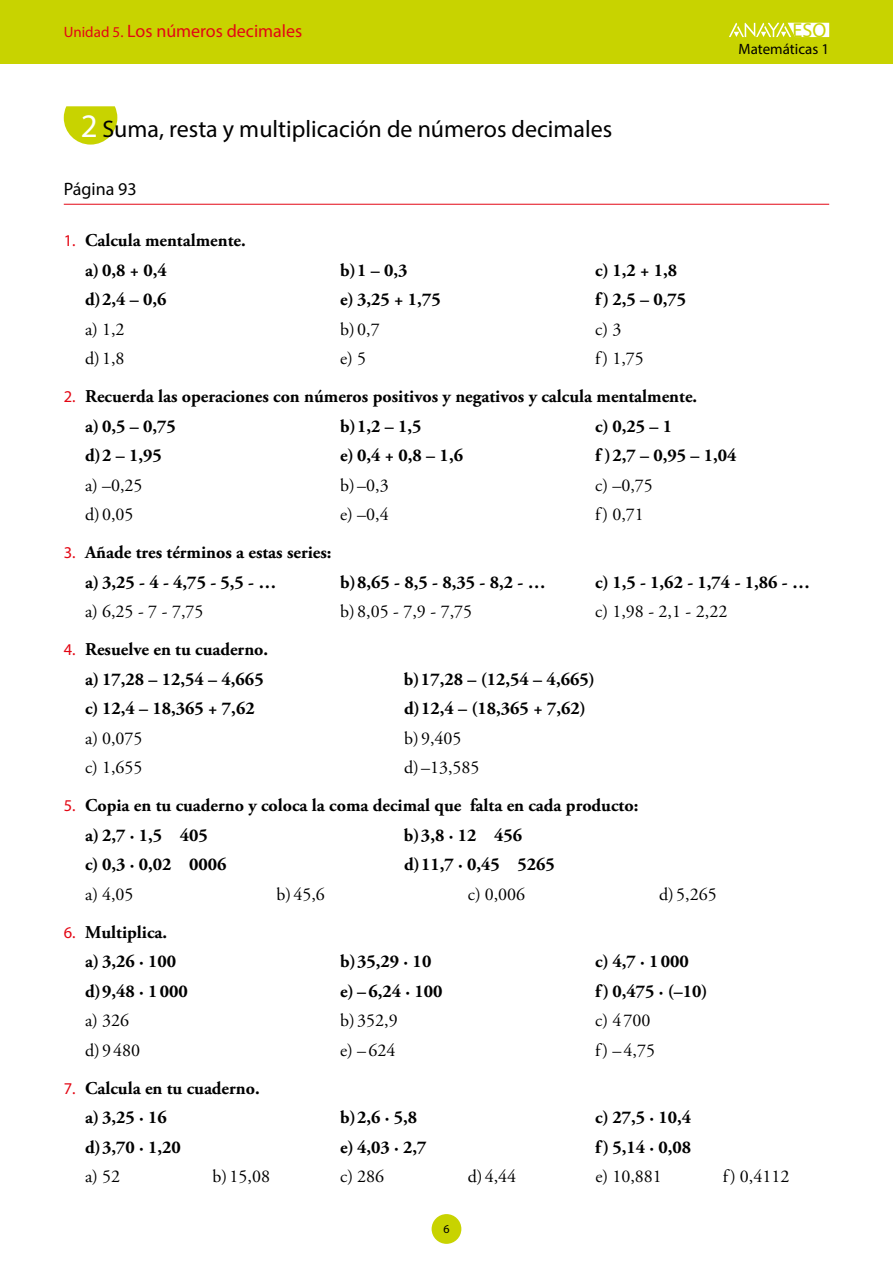
<style>
.page{position:relative;width:893px;height:1263px;background:#fff}
.page>*{position:absolute;margin:0;border:0;box-sizing:border-box;transform-origin:0 0}
.t1{font:24px "Myriad Pro";color:#000}
.t2{font:20.25px "Myriad Pro";color:#c8d300}
.t3{font:700 18px/29.5px "Adobe Garamond Pro";color:#000}
.t4{font:18px "Adobe Garamond Pro";color:#000}
.t5{font:18px "Myriad Pro";color:#e30613}
.t6{font:18px "Myriad Pro";color:#000}
.t7{font:15px "Myriad Pro";color:#000}
.t8{font:12px "Myriad Pro";color:#000}
.s1{font-size:15px}
.s2{font-size:33px;color:#fff}
.s3{font-family:"Myriad Pro";font-weight:400;font-size:16.5px;color:#e30613}
</style>
<div class="page">
<div style="left:0;top:0;width:893px;height:64px;background:#c8d300"></div>
<svg style="left:729px;top:22px;width:100px;height:15px"></svg>
<div style="left:432px;top:1214px;width:29px;height:30px;background:#c8d300;border-radius:50%"></div>
<hr style="left:64px;top:204px;width:765px;height:1px;background:#e30613">
<svg style="left:64px;top:106px;width:53px;height:39px;background:#d1da2b"></svg>
<p class="t5" style="left:64px;top:20px;width:240px"><span class="s1">Unidad 5.</span> Los números decimales</p>
<p class="t2" style="left:792px;top:18px;width:35px">ESO</p>
<p class="t7" style="left:739px;top:40px;width:92px">Matemáticas 1</p>
<h1 class="t1" style="left:81px;top:114px;width:533px"><span class="s2">2</span> Suma, resta y multiplicación de números decimales</h1>
<p class="t6" style="left:64px;top:178px;width:74px">Página 93</p>
<p class="t3" style="left:85px;top:226px;width:162px;text-indent:-21px"><span class="s3">1.</span> Calcula mentalmente. a) 0,8 + 0,4</p>
<p class="t3" style="left:340px;top:255px;width:69px">b)1 – 0,3</p>
<p class="t3" style="left:595px;top:255px;width:83px">c) 1,2 + 1,8</p>
<p class="t3" style="left:85px;top:285px;width:83px">d)2,4 – 0,6</p>
<p class="t3" style="left:340px;top:285px;width:102px">e) 3,25 + 1,75</p>
<p class="t3" style="left:595px;top:285px;width:92px">f) 2,5 – 0,75</p>
<p class="t4" style="left:85px;top:318px;width:41px">a) 1,2</p>
<p class="t4" style="left:340px;top:318px;width:41px">b)0,7</p>
<p class="t4" style="left:595px;top:318px;width:28px">c) 3</p>
<p class="t4" style="left:85px;top:348px;width:41px">d)1,8</p>
<p class="t4" style="left:340px;top:348px;width:28px">e) 5</p>
<p class="t4" style="left:595px;top:348px;width:50px">f) 1,75</p>
<p class="t3" style="left:85px;top:382px;width:614px;text-indent:-21px"><span class="s3">2.</span> Recuerda las operaciones con números positivos y negativos y calcula mentalmente. a) 0,5 – 0,75</p>
<p class="t3" style="left:340px;top:411px;width:83px">b)1,2 – 1,5</p>
<p class="t3" style="left:595px;top:411px;width:78px">c) 0,25 – 1</p>
<p class="t3" style="left:85px;top:441px;width:78px">d)2 – 1,95</p>
<p class="t3" style="left:340px;top:441px;width:124px">e) 0,4 + 0,8 – 1,6</p>
<p class="t3" style="left:595px;top:441px;width:143px">f )2,7 – 0,95 – 1,04</p>
<p class="t4" style="left:85px;top:474px;width:59px">a) –0,25</p>
<p class="t4" style="left:340px;top:474px;width:50px">b)–0,3</p>
<p class="t4" style="left:595px;top:474px;width:59px">c) –0,75</p>
<p class="t4" style="left:85px;top:504px;width:50px">d)0,05</p>
<p class="t4" style="left:340px;top:504px;width:50px">e) –0,4</p>
<p class="t4" style="left:595px;top:504px;width:50px">f) 0,71</p>
<p class="t3" style="left:85px;top:538px;width:248px;text-indent:-21px"><span class="s3">3.</span> Añade tres términos a estas series: a) 3,25 - 4 - 4,75 - 5,5 - …</p>
<p class="t3" style="left:340px;top:567px;width:207px">b)8,65 - 8,5 - 8,35 - 8,2 - …</p>
<p class="t3" style="left:595px;top:567px;width:216px">c) 1,5 - 1,62 - 1,74 - 1,86 - …</p>
<p class="t4" style="left:85px;top:601px;width:120px">a) 6,25 - 7 - 7,75</p>
<p class="t4" style="left:340px;top:601px;width:134px">b)8,05 - 7,9 - 7,75</p>
<p class="t4" style="left:595px;top:601px;width:134px">c) 1,98 - 2,1 - 2,22</p>
<p class="t3" style="left:64px;top:635px;width:206px;text-align:right"><span class="s3">4.</span> Resuelve en tu cuaderno. a) 17,28 – 12,54 – 4,665</p>
<p class="t3" style="left:404px;top:665px;width:192px">b)17,28 – (12,54 – 4,665)</p>
<p class="t3" style="left:85px;top:694px;width:171px">c) 12,4 – 18,365 + 7,62</p>
<p class="t3" style="left:404px;top:694px;width:183px">d)12,4 – (18,365 + 7,62)</p>
<p class="t4" style="left:85px;top:727px;width:59px">a) 0,075</p>
<p class="t4" style="left:404px;top:727px;width:59px">b) 9,405</p>
<p class="t4" style="left:85px;top:757px;width:59px">c) 1,655</p>
<p class="t4" style="left:404px;top:757px;width:77px">d)–13,585</p>
<p class="t3" style="left:85px;top:791px;width:555px;text-indent:-21px"><span class="s3">5.</span> Copia en tu cuaderno y coloca la coma decimal que falta en cada producto: a) 2,7 · 1,5 405</p>
<p class="t3" style="left:404px;top:821px;width:120px">b)3,8 · 12 456</p>
<p class="t3" style="left:85px;top:850px;width:143px">c) 0,3 · 0,02 0006</p>
<p class="t3" style="left:404px;top:850px;width:152px">d)11,7 · 0,45 5265</p>
<p class="t4" style="left:85px;top:883px;width:50px">a) 4,05</p>
<p class="t4" style="left:276px;top:883px;width:50px">b)45,6</p>
<p class="t4" style="left:468px;top:883px;width:59px">c) 0,006</p>
<p class="t4" style="left:659px;top:883px;width:59px">d)5,265</p>
<p class="t3" style="left:85px;top:918px;width:93px;text-indent:-21px"><span class="s3">6.</span> Multiplica. a) 3,26 · 100</p>
<p class="t3" style="left:340px;top:947px;width:93px">b)35,29 · 10</p>
<p class="t3" style="left:595px;top:947px;width:95px">c) 4,7 · 1000</p>
<p class="t3" style="left:85px;top:977px;width:104px">d)9,48 · 1000</p>
<p class="t3" style="left:340px;top:977px;width:104px">e) –6,24 · 100</p>
<p class="t3" style="left:595px;top:977px;width:114px">f) 0,475 · (–10)</p>
<p class="t4" style="left:85px;top:1010px;width:46px">a) 326</p>
<p class="t4" style="left:340px;top:1010px;width:59px">b)352,9</p>
<p class="t4" style="left:595px;top:1010px;width:57px">c) 4700</p>
<p class="t4" style="left:85px;top:1039px;width:57px">d)9480</p>
<p class="t4" style="left:340px;top:1039px;width:57px">e) –624</p>
<p class="t4" style="left:595px;top:1039px;width:61px">f) –4,75</p>
<p class="t3" style="left:85px;top:1074px;width:176px;text-indent:-21px"><span class="s3">7.</span> Calcula en tu cuaderno. a) 3,25 · 16</p>
<p class="t3" style="left:340px;top:1103px;width:79px">b)2,6 · 5,8</p>
<p class="t3" style="left:595px;top:1103px;width:97px">c) 27,5 · 10,4</p>
<p class="t3" style="left:85px;top:1133px;width:97px">d)3,70 · 1,20</p>
<p class="t3" style="left:340px;top:1133px;width:88px">e) 4,03 · 2,7</p>
<p class="t3" style="left:595px;top:1133px;width:97px">f) 5,14 · 0,08</p>
<p class="t4" style="left:85px;top:1166px;width:37px">a) 52</p>
<p class="t4" style="left:213px;top:1166px;width:59px">b) 15,08</p>
<p class="t4" style="left:340px;top:1166px;width:46px">c) 286</p>
<p class="t4" style="left:468px;top:1166px;width:50px">d)4,44</p>
<p class="t4" style="left:595px;top:1166px;width:68px">e) 10,881</p>
<p class="t4" style="left:723px;top:1166px;width:68px">f) 0,4112</p>
<p class="t8" style="left:443px;top:1221px;width:8px">6</p>
</div>
